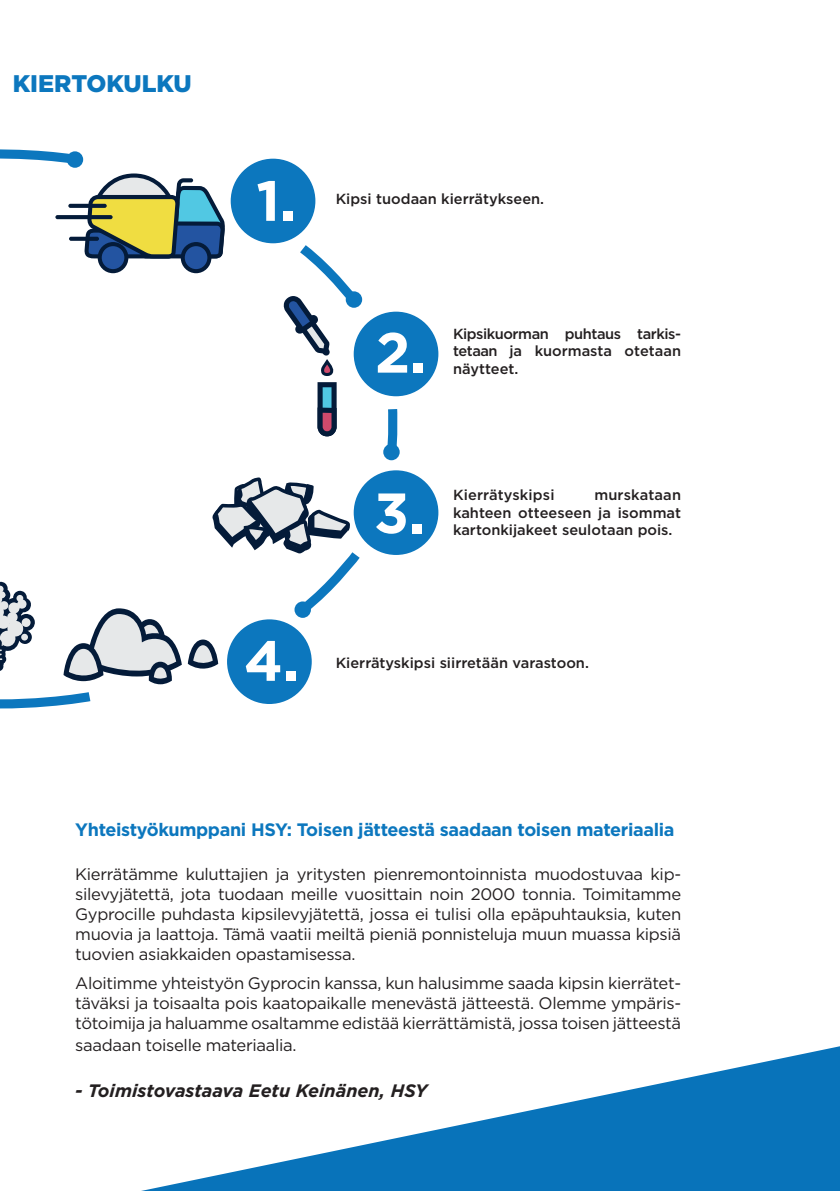
<style>
.page{position:relative;width:840px;height:1191px;background:#fff}
.page>*{position:absolute;margin:0;border:0;box-sizing:border-box;transform-origin:0 0}
.t1{font:700 56.6px "Gotham";color:#fff}
.t2{font:900 24px "Gotham";color:#0c77be}
.t3{font:700 18px "Gotham";letter-spacing:-.02em;color:#0c77be}
.t4{font:italic 700 18px "Gotham";color:#231f20}
.t5{font:16.6px/20px "Gotham";letter-spacing:-.02em;color:#231f20;text-align:justify}
.t6{font:500 14.6px/17.6px "Gotham";color:#231f20;text-align:justify}
</style>
<div class="page">
<div style="left:353px;top:312px;width:85px;height:84px;background:#0c77be;border-radius:50%"></div>
<div style="left:353px;top:470px;width:85px;height:85px;background:#0c77be;border-radius:50%"></div>
<div style="left:227px;top:619px;width:84px;height:85px;background:#0c77be;border-radius:50%"></div>
<div style="left:230px;top:159px;width:85px;height:84px;background:#0c77be;border-radius:50%"></div>
<svg style="left:141px;top:1046px;width:698px;height:145px"></svg>
<svg style="left:68px;top:204px;width:39px;height:4px"></svg>
<svg style="left:69px;top:237px;width:30px;height:4px"></svg>
<svg style="left:55px;top:215px;width:57px;height:4px"></svg>
<svg style="left:84px;top:173px;width:141px;height:100px"></svg>
<svg style="left:317px;top:382px;width:19px;height:54px"></svg>
<svg style="left:188px;top:639px;width:30px;height:30px"></svg>
<svg style="left:0;top:581px;width:182px;height:128px"></svg>
<svg style="left:0;top:149px;width:69px;height:16px"></svg>
<svg style="left:282px;top:236px;width:83px;height:140px"></svg>
<svg style="left:212px;top:477px;width:153px;height:145px"></svg>
<svg style="left:387px;top:409px;width:13px;height:52px"></svg>
<div style="left:67px;top:151px;width:16px;height:17px;background:#0c77be;border-radius:50%"></div>
<div style="left:345px;top:291px;width:17px;height:17px;background:#0c77be;border-radius:50%"></div>
<div style="left:383px;top:444px;width:16px;height:16px;background:#0c77be;border-radius:50%"></div>
<div style="left:294px;top:601px;width:17px;height:17px;background:#0c77be;border-radius:50%"></div>
<h2 class="t2" style="left:13px;top:67px;width:180px">KIERTOKULKU</h2>
<h1 class="t1" style="left:256px;top:163px;width:42px">1.</h1>
<p class="t6" style="left:335px;top:189px;width:210px">Kipsi tuodaan kierrätykseen.</p>
<h1 class="t1" style="left:375px;top:315px;width:53px">2.</h1>
<p class="t6" style="left:453px;top:325px;width:229px">Kipsikuorman puhtaus tarkis&shy;tetaan ja kuormasta otetaan näytteet.</p>
<h1 class="t1" style="left:373px;top:475px;width:53px">3.</h1>
<p class="t6" style="left:453px;top:486px;width:229px;text-indent:141px">murskataan kahteen otteeseen ja isommat kartonkijakeet seulotaan pois.</p>
<p class="t6" style="left:453px;top:486px;width:103px">Kierrätyskipsi</p>
<h1 class="t1" style="left:244px;top:623px;width:57px">4.</h1>
<p class="t6" style="left:335px;top:654px;width:254px">Kierrätyskipsi siirretään varastoon.</p>
<p class="t3" style="left:75px;top:818px;width:600px">Yhteistyökumppani HSY: Toisen jätteestä saadaan toisen materiaalia</p>
<p class="t5" style="left:75px;top:864px;width:607px">Kierrätämme kuluttajien ja yritysten pienremontoinnista muodostuvaa kip&shy;silevyjätettä, jota tuodaan meille vuosittain noin 2000 tonnia. Toimitamme Gyprocille puhdasta kipsilevyjätettä, jossa ei tulisi olla epäpuhtauksia, kuten muovia ja laattoja. Tämä vaatii meiltä pieniä ponnisteluja muun muassa kipsiä tuovien asiakkaiden opastamisessa.</p>
<p class="t5" style="left:75px;top:973px;width:607px">Aloitimme yhteistyön Gyprocin kanssa, kun halusimme saada kipsin kierrätet&shy;täväksi ja toisaalta pois kaatopaikalle menevästä jätteestä. Olemme ympäris&shy;tötoimija ja haluamme osaltamme edistää kierrättämistä, jossa toisen jätteestä</p>
<p class="t5" style="left:75px;top:1034px;width:223px">saadaan toiselle materiaalia.</p>
<p class="t4" style="left:75px;top:1078px;width:353px">- Toimistovastaava Eetu Keinänen, HSY</p>
</div>
